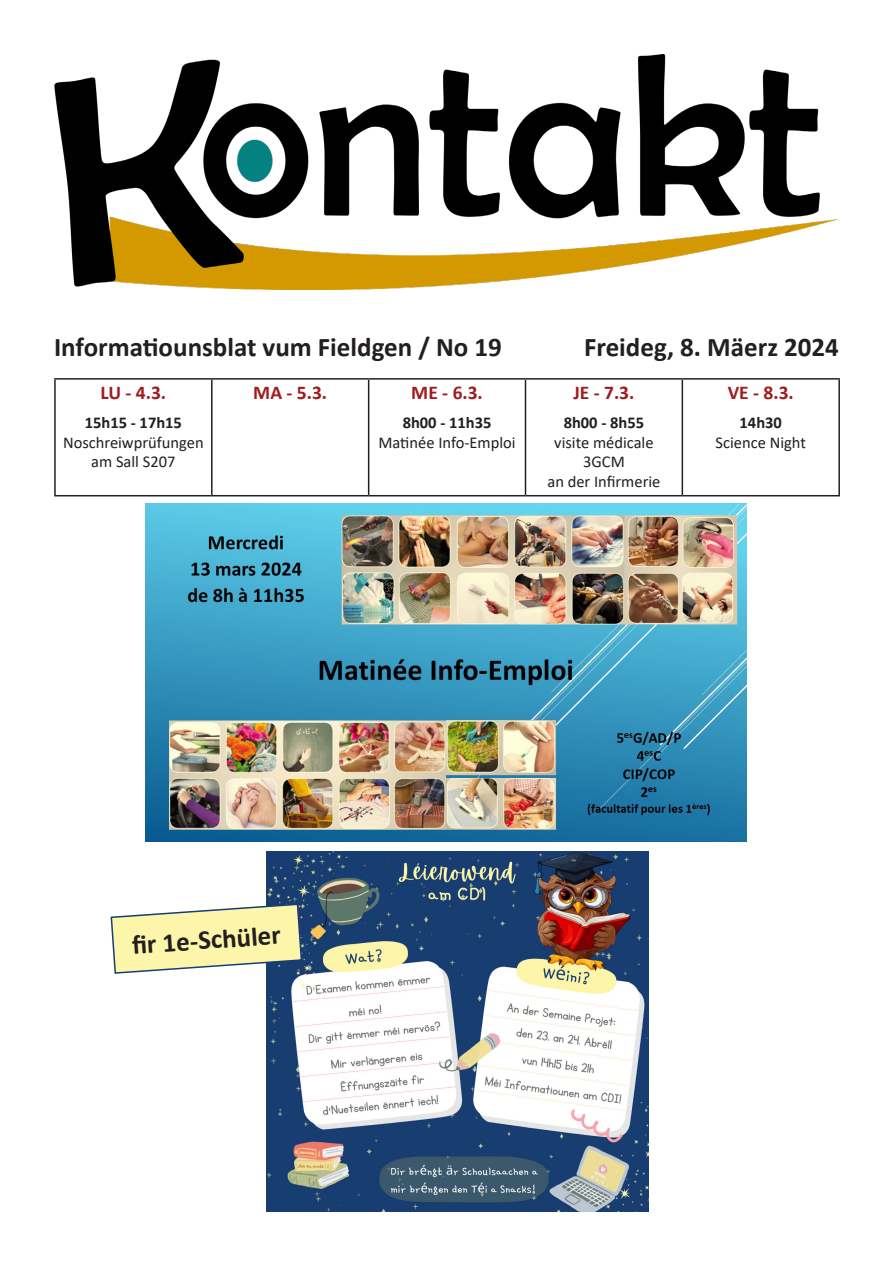
<style>
.page{position:relative;width:893px;height:1263px;background:#fff}
.page>*{position:absolute;margin:0;border:0;box-sizing:border-box;transform-origin:0 0}
.t1{font:700 27px "Calibri";color:#231f20}
.t2{font:700 19.5px "Calibri";color:#a01c1f}
.t3{font:16.5px/19.8px "Calibri";color:#231f20;text-align:center}
.t4{font:700 16.5px "Calibri";color:#231f20}
</style>
<div class="page">
<img style="left:54px;top:54px;width:785px;height:235px">
<hr style="left:212px;top:378px;width:157px;height:2px;background:#231f20">
<hr style="left:212px;top:495px;width:157px;height:1px;background:#231f20">
<hr style="left:369px;top:378px;width:156px;height:2px;background:#231f20">
<hr style="left:368px;top:380px;width:1px;height:115px;background:#231f20">
<hr style="left:369px;top:495px;width:156px;height:1px;background:#231f20">
<hr style="left:525px;top:378px;width:157px;height:2px;background:#231f20">
<hr style="left:525px;top:380px;width:1px;height:115px;background:#231f20">
<hr style="left:525px;top:495px;width:157px;height:1px;background:#231f20">
<hr style="left:682px;top:378px;width:158px;height:2px;background:#231f20">
<hr style="left:682px;top:380px;width:1px;height:115px;background:#231f20">
<hr style="left:682px;top:495px;width:158px;height:1px;background:#231f20">
<hr style="left:838px;top:380px;width:2px;height:115px;background:#231f20">
<hr style="left:54px;top:378px;width:158px;height:2px;background:#231f20">
<hr style="left:54px;top:380px;width:2px;height:115px;background:#231f20">
<hr style="left:211px;top:380px;width:2px;height:115px;background:#231f20">
<hr style="left:54px;top:495px;width:158px;height:1px;background:#231f20">
<img style="left:146px;top:503px;width:601px;height:338px">
<img style="left:266px;top:852px;width:382px;height:359px">
<svg style="left:110px;top:903px;width:193px;height:72px"></svg>
<h1 class="t1" style="left:54px;top:328px;width:449px">Informatiounsblat vum Fieldgen / No 19</h1>
<h1 class="t1" style="left:584px;top:328px;width:256px">Freideg, 8. Mäerz 2024</h1>
<p class="t2" style="left:101px;top:379px;width:67px">LU - 4.3.</p>
<p class="t4" style="left:85px;top:411px;width:99px">15h15 - 17h15</p>
<p class="t3" style="left:63px;top:432px;width:142px">Noschreiwprüfungen am Sall S207</p>
<p class="t2" style="left:253px;top:379px;width:75px">MA - 5.3.</p>
<p class="t2" style="left:411px;top:379px;width:73px">ME - 6.3.</p>
<p class="t4" style="left:403px;top:411px;width:90px">8h00 - 11h35</p>
<p class="t3" style="left:378px;top:432px;width:139px">Matinée Info-Emploi</p>
<p class="t2" style="left:573px;top:379px;width:62px">JE - 7.3.</p>
<p class="t4" style="left:564px;top:411px;width:82px">8h00 - 8h55</p>
<p class="t3" style="left:547px;top:432px;width:115px">visite médicale<br>3GCM<br>an der Infirmerie</p>
<p class="t2" style="left:728px;top:379px;width:68px">VE - 8.3.</p>
<p class="t4" style="left:740px;top:411px;width:44px">14h30</p>
<p class="t3" style="left:716px;top:432px;width:92px">Science Night</p>
<h1 class="t1" style="left:131px;top:926px;width:151px;rotate:-4deg">fi r 1e-Schüler</h1>
</div>
